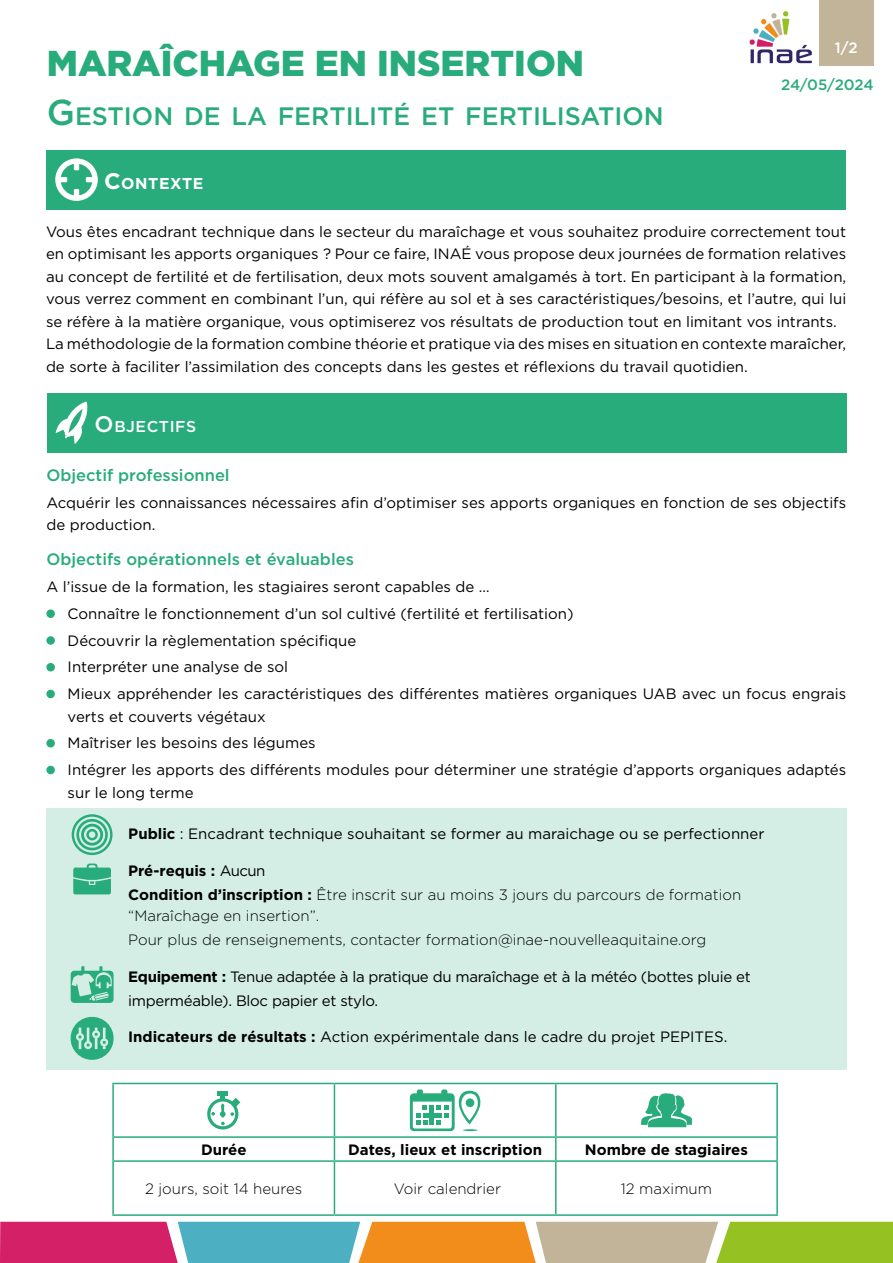
<style>
.page{position:relative;width:893px;height:1263px;background:#fff}
.page>*{position:absolute;margin:0;border:0;box-sizing:border-box;transform-origin:0 0}
.t1{font:900 36px "Gotham";color:#28ac7b}
.t2{font:500 25.2px "Gotham";color:#28ac7b}
.t3{font:500 16.5px "Gotham";color:#28ac7b}
.t4{font:500 15.75px "Gotham";letter-spacing:.035em;color:#fff}
.t5{font:700 15.75px "Gotham";letter-spacing:.035em;color:#fff}
.t6{font:15px/22.5px "Gotham";color:#000}
.t7{font:300 15px/24px "Gotham";color:#000}
.t8{font:15px/24px "Gotham";letter-spacing:-.02em;color:#000}
.t9{font:700 15px "Gotham";color:#000}
.t10{font:500 15px "Gotham";letter-spacing:-.01em;color:#28ac7b}
.t11{font:500 15px "Gotham";color:#fff}
.s1{font-size:36px}
.s2{font-size:22.5px}
.s3{font-weight:700}
.s4{font-weight:400}
</style>
<div class="page">
<div style="left:819px;top:0;width:55px;height:66px;background:#c2b499"></div>
<img style="left:749px;top:11px;width:63px;height:53px">
<svg style="left:0;top:1222px;width:893px;height:41px;background:#b1956e"></svg>
<div style="left:47px;top:808px;width:800px;height:261px;background:#d4eee5"></div>
<div style="left:47px;top:150px;width:799px;height:59px;background:#28ac7b"></div>
<svg style="left:55px;top:158px;width:43px;height:43px"></svg>
<div style="left:47px;top:393px;width:799px;height:59px;background:#28ac7b"></div>
<svg style="left:55px;top:401px;width:33px;height:43px"></svg>
<div style="left:46px;top:609px;width:9px;height:9px;background:#28ac7b;border-radius:50%"></div>
<div style="left:46px;top:636px;width:9px;height:9px;background:#28ac7b;border-radius:50%"></div>
<div style="left:46px;top:663px;width:9px;height:8px;background:#28ac7b;border-radius:50%"></div>
<div style="left:46px;top:690px;width:9px;height:8px;background:#28ac7b;border-radius:50%"></div>
<div style="left:46px;top:739px;width:9px;height:8px;background:#28ac7b;border-radius:50%"></div>
<div style="left:46px;top:766px;width:9px;height:8px;background:#28ac7b;border-radius:50%"></div>
<svg style="left:72px;top:814px;width:41px;height:41px"></svg>
<svg style="left:73px;top:863px;width:38px;height:31px"></svg>
<svg style="left:114px;top:1084px;width:662px;height:130px"></svg>
<hr style="left:112px;top:1083px;width:222px;height:1px;background:#28ac7b">
<hr style="left:112px;top:1084px;width:2px;height:52px;background:#28ac7b">
<hr style="left:334px;top:1083px;width:222px;height:1px;background:#28ac7b">
<hr style="left:334px;top:1084px;width:1px;height:52px;background:#28ac7b">
<hr style="left:556px;top:1083px;width:222px;height:1px;background:#28ac7b">
<hr style="left:555px;top:1084px;width:2px;height:52px;background:#28ac7b">
<hr style="left:776px;top:1084px;width:2px;height:52px;background:#28ac7b">
<hr style="left:112px;top:1136px;width:222px;height:2px;background:#28ac7b">
<hr style="left:112px;top:1138px;width:2px;height:22px;background:#28ac7b">
<hr style="left:334px;top:1136px;width:222px;height:2px;background:#28ac7b">
<svg style="left:334px;top:1138px;width:1px;height:22px"></svg>
<hr style="left:556px;top:1136px;width:222px;height:2px;background:#28ac7b">
<hr style="left:555px;top:1138px;width:2px;height:22px;background:#28ac7b">
<hr style="left:776px;top:1138px;width:2px;height:22px;background:#28ac7b">
<hr style="left:112px;top:1160px;width:222px;height:2px;background:#28ac7b">
<hr style="left:112px;top:1162px;width:2px;height:52px;background:#28ac7b">
<hr style="left:334px;top:1160px;width:222px;height:2px;background:#28ac7b">
<hr style="left:334px;top:1162px;width:1px;height:52px;background:#28ac7b">
<hr style="left:556px;top:1160px;width:222px;height:2px;background:#28ac7b">
<hr style="left:555px;top:1162px;width:2px;height:52px;background:#28ac7b">
<hr style="left:776px;top:1162px;width:2px;height:52px;background:#28ac7b">
<hr style="left:112px;top:1214px;width:222px;height:2px;background:#28ac7b">
<hr style="left:334px;top:1214px;width:222px;height:2px;background:#28ac7b">
<hr style="left:556px;top:1214px;width:222px;height:2px;background:#28ac7b">
<svg style="left:207px;top:1095px;width:33px;height:34px"></svg>
<div style="left:217px;top:1091px;width:11px;height:5px;background:#28ac7b"></div>
<svg style="left:410px;top:1090px;width:73px;height:41px"></svg>
<svg style="left:641px;top:1091px;width:51px;height:36px"></svg>
<svg style="left:70px;top:1016px;width:44px;height:44px"></svg>
<svg style="left:71px;top:966px;width:43px;height:37px"></svg>
<h1 class="t1" style="left:47px;top:38px;width:539px">MARAÎCHAGE EN INSERTION</h1>
<h2 class="t2" style="left:47px;top:99px;width:618px"><span class="s1">G</span>ESTION DE LA FERTILITÉ ET FERTILISATION</h2>
<p class="t11" style="left:835px;top:38px;width:24px">1/2</p>
<p class="t10" style="left:781px;top:75px;width:94px">24/05/2024</p>
<p class="t5" style="left:104px;top:173px;width:101px"><span class="s2">C</span>ONTEXTE</p>
<p class="t6" style="left:46px;top:220px;width:802px">Vous êtes encadrant technique dans le secteur du maraîchage et vous souhaitez produire correctement tout en optimisant les apports organiques ? Pour ce faire, INAÉ vous propose deux journées de formation relatives au concept de fertilité et de fertilisation, deux mots souvent amalgamés à tort. En participant à la formation, vous verrez comment en combinant l’un, qui réfère au sol et à ses caractéristiques/besoins, et l’autre, qui lui se réfère à la matière organique, vous optimiserez vos résultats de production tout en limitant vos intrants.<br>La méthodologie de la formation combine théorie et pratique via des mises en situation en contexte maraîcher, de sorte à faciliter l’assimilation des concepts dans les gestes et réflexions du travail quotidien.</p>
<p class="t4" style="left:95px;top:416px;width:103px"><span class="s2">O</span> BJECTIFS</p>
<p class="t3" style="left:46px;top:464px;width:185px">Objectif professionnel</p>
<p class="t6" style="left:46px;top:491px;width:801px">Acquérir les connaissances nécessaires afin d’optimiser ses apports organiques en fonction de ses objectifs de production.</p>
<p class="t3" style="left:46px;top:549px;width:309px">Objectifs opérationnels et évaluables</p>
<p class="t6" style="left:68px;top:573px;width:780px;line-height:26.7px;text-indent:-21px">A l’issue de la formation, les stagiaires seront capables de …<br>Connaître le fonctionnement d’un sol cultivé (fertilité et fertilisation)<br>Découvrir la règlementation spécifique<br>Interpréter une analyse de sol<br>Mieux appréhender les caractéristiques des différentes matières organiques UAB avec un focus engrais</p>
<p class="t6" style="left:68px;top:703px;width:780px;line-height:26.7px">verts et couverts végétaux<br>Maîtriser les besoins des légumes<br>Intégrer les apports des différents modules pour déterminer une stratégie d’apports organiques adaptés</p>
<p class="t6" style="left:68px;top:781px;width:127px">sur le long terme</p>
<p class="t6" style="left:128px;top:822px;width:638px"><span class="s3">Public</span> : Encadrant technique souhaitant se former au maraichage ou se perfectionner</p>
<p class="t7" style="left:128px;top:858px;width:614px"><span class="s3">Pré-requis :</span> <span class="s4">Aucun<br></span><span class="s3">Condition d’inscription :</span> Être inscrit sur au moins 3 jours du parcours de formation</p>
<p class="t7" style="left:128px;top:903px;width:579px">“Maraîchage en insertion”.<br>Pour plus de renseignements, contacter formation@inae-nouvelleaquitaine.org</p>
<p class="t8" style="left:128px;top:964px;width:624px"><span class="s3">Equipement :</span> Tenue adaptée à la pratique du maraîchage et à la météo (bottes pluie et imperméable). Bloc papier et stylo.</p>
<p class="t6" style="left:128px;top:1025px;width:601px"><span class="s3">Indicateurs de résultats :</span> Action expérimentale dans le cadre du projet PEPITES.</p>
<p class="t9" style="left:201px;top:1140px;width:47px">Durée</p>
<p class="t9" style="left:348px;top:1140px;width:195px">Dates, lieux et inscription</p>
<p class="t9" style="left:585px;top:1140px;width:165px">Nombre de stagiaires</p>
<p class="t7" style="left:145px;top:1176px;width:159px">2 jours, soit 14 heures</p>
<p class="t7" style="left:394px;top:1176px;width:109px">Voir calendrier</p>
<p class="t7" style="left:621px;top:1176px;width:93px">12 maximum</p>
</div>
